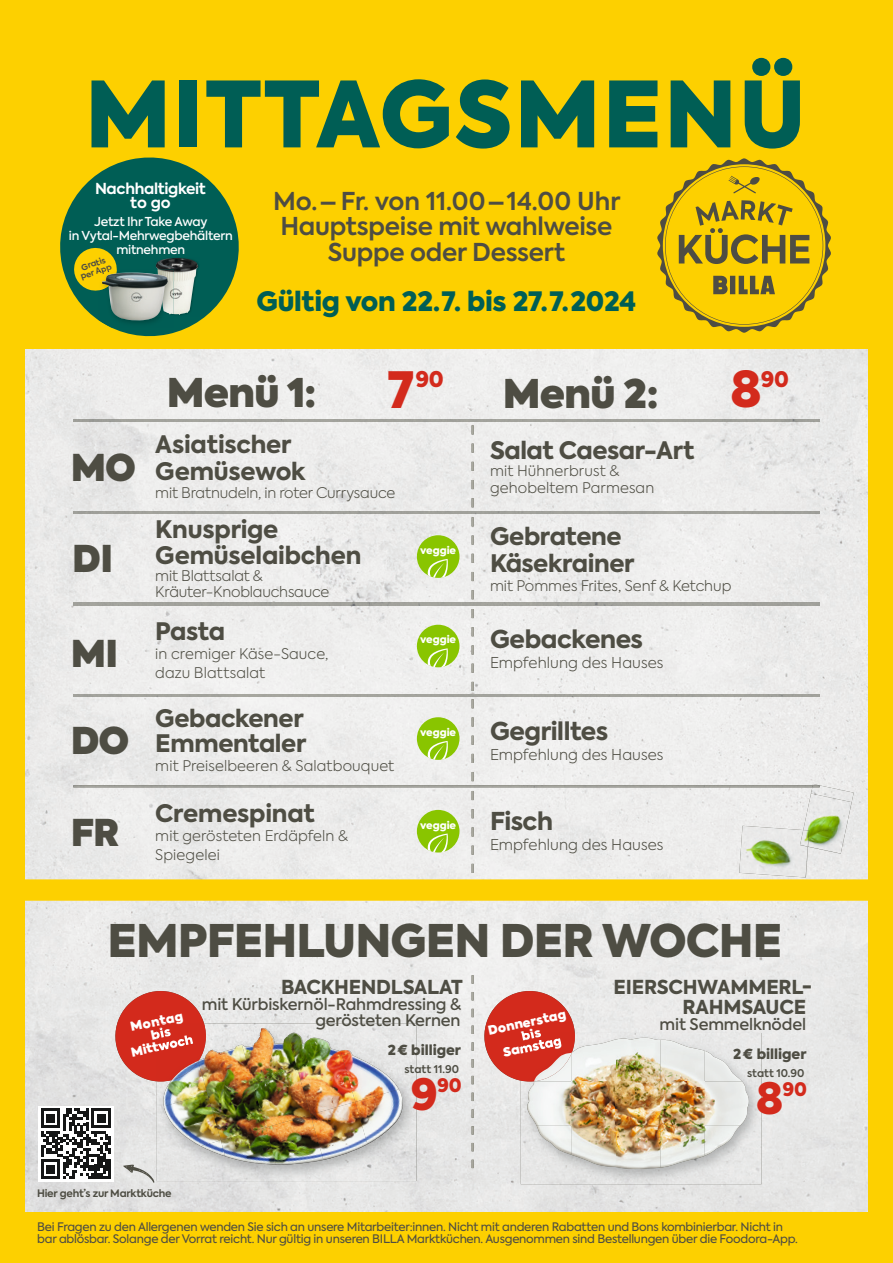
<style>
.page{position:relative;width:893px;height:1263px;background:#fff}
.page>*{position:absolute;margin:0;border:0;box-sizing:border-box;transform-origin:0 0}
.t1{font:900 90.45px "Axiforma";letter-spacing:.02em;color:#005e55}
.t2{font:900 49.8px "Axiforma";color:#d32a1c}
.t3{font:900 49.2px "Axiforma";color:#d32a1c}
.t4{font:900 44.7px "Axiforma";letter-spacing:-.02em;color:#4e4d43}
.t5{font:900 42.9px "Axiforma";color:#d32a1c}
.t6{font:800 39.3px "Axiforma";letter-spacing:-.02em;color:#4e4d43}
.t7{font:800 36.75px "Axiforma";letter-spacing:-.02em;color:#4e4d43}
.t8{font:900 26.7px "Axiforma";letter-spacing:-.01em;color:#005e55}
.t9{font:600 24.45px/25.5px "Axiforma";letter-spacing:-.01em;color:#4e4d43;text-align:center}
.t10{font:800 24.45px "Axiforma";letter-spacing:-.02em;color:#4e4d43}
.t11{font:800 24px/27.2px "Axiforma";letter-spacing:-.015em;color:#4e4d43}
.t12{font:900 21.45px "Axiforma";color:#d32a1c}
.t13{font:900 21.3px "Axiforma";color:#d32a1c}
.t14{font:800 19.2px/20.2px "Axiforma";letter-spacing:-.01em;color:#4e4d43}
.t15{font:900 18.6px "Axiforma";color:#d32a1c}
.t16{font:500 15.9px/15.9px "Axiforma";letter-spacing:-.01em;color:#4e4d43;text-align:right}
.t17{font:700 15.15px/14.1px "Axiforma";letter-spacing:-.02em;color:#fff;text-align:center}
.t18{font:300 14.85px "Axiforma";letter-spacing:.005em;color:#4e4d43}
.t19{font:300 14.55px/19.2px "Axiforma";color:#4e4d43}
.t20{font:900 13.8px "Axiforma";color:#4e4d43}
.t21{font:800 12.45px/24.8px "Axiforma";color:#fff;text-align:center}
.t22{font:500 12.3px/14.1px "Axiforma";letter-spacing:-.02em;color:#fff;text-align:center}
.t23{font:11.7px/11.7px "Axiforma";letter-spacing:-.02em;color:#4e4d43}
.t24{font:600 10.65px "Axiforma";color:#4e4d43}
.t25{font:700 10.35px "Axiforma";letter-spacing:-.02em;color:#4e4d43}
.t26{font:900 10.2px "Axiforma";color:#fff}
.t27{font:700 8.25px/8.2px "Axiforma";color:#4e4d43;text-align:center}
</style>
<div class="page">
<img style="left:25px;top:348px;width:843px;height:863px">
<div style="left:0;top:0;width:893px;height:348px;background:#fdd000"></div>
<div style="left:13px;top:879px;width:867px;height:22px;background:#fdd000"></div>
<svg style="left:60px;top:157px;width:179px;height:180px"></svg>
<img style="left:99px;top:269px;width:75px;height:58px">
<img style="left:99px;top:269px;width:18px;height:21px">
<img style="left:99px;top:269px;width:14px;height:7px">
<img style="left:155px;top:269px;width:19px;height:48px">
<img style="left:158px;top:269px;width:16px;height:45px">
<img style="left:102px;top:273px;width:66px;height:48px">
<svg style="left:657px;top:158px;width:174px;height:175px"></svg>
<div style="left:38px;top:1106px;width:76px;height:76px;background:#fff"></div>
<svg style="left:41px;top:1108px;width:70px;height:71px"></svg>
<hr style="left:108px;top:1159px;width:3px;height:20px;background:#151616">
<svg style="left:122px;top:1164px;width:33px;height:19px"></svg>
<img style="left:803px;top:784px;width:51px;height:69px">
<img style="left:808px;top:853px;width:33px;height:1px">
<img style="left:803px;top:793px;width:49px;height:60px">
<img style="left:739px;top:826px;width:69px;height:51px">
<img style="left:800px;top:830px;width:9px;height:16px">
<svg style="left:478px;top:985px;width:103px;height:102px;background:#dc7970"></svg>
<img style="left:212px;top:1023px;width:85px;height:22px">
<svg style="left:109px;top:985px;width:103px;height:102px;background:#d97269"></svg>
<img style="left:156px;top:1034px;width:37px;height:18px">
<img style="left:163px;top:1061px;width:35px;height:45px">
<img style="left:198px;top:1045px;width:44px;height:49px">
<img style="left:242px;top:1028px;width:55px;height:53px">
<img style="left:288px;top:1033px;width:54px;height:35px">
<svg style="left:341px;top:1050px;width:10px;height:3px"></svg>
<img style="left:164px;top:1094px;width:43px;height:52px">
<img style="left:207px;top:1081px;width:45px;height:59px">
<img style="left:252px;top:1068px;width:45px;height:59px">
<img style="left:297px;top:1055px;width:45px;height:59px">
<img style="left:342px;top:1052px;width:57px;height:50px">
<img style="left:201px;top:1140px;width:20px;height:16px">
<img style="left:221px;top:1127px;width:45px;height:37px">
<img style="left:266px;top:1114px;width:57px;height:50px">
<img style="left:310px;top:1102px;width:57px;height:58px">
<img style="left:367px;top:1089px;width:36px;height:55px">
<img style="left:172px;top:1060px;width:27px;height:20px">
<img style="left:521px;top:1033px;width:241px;height:151px">
<img style="left:521px;top:1033px;width:54px;height:48px">
<img style="left:521px;top:1033px;width:20px;height:3px">
<img style="left:521px;top:1036px;width:41px;height:20px">
<img style="left:572px;top:1038px;width:88px;height:43px">
<img style="left:660px;top:1040px;width:45px;height:41px">
<img style="left:705px;top:1051px;width:37px;height:30px">
<img style="left:527px;top:1081px;width:222px;height:44px">
<img style="left:536px;top:1125px;width:36px;height:30px">
<img style="left:572px;top:1125px;width:44px;height:42px">
<img style="left:616px;top:1125px;width:44px;height:44px">
<img style="left:660px;top:1125px;width:45px;height:42px">
<img style="left:705px;top:1125px;width:36px;height:31px">
<img style="left:534px;top:1052px;width:38px;height:29px">
<img style="left:73px;top:603px;width:747px;height:2px">
<img style="left:73px;top:512px;width:747px;height:2px">
<hr style="left:73px;top:419px;width:747px;height:3px;background:#a2a29c">
<img style="left:73px;top:694px;width:747px;height:2px">
<img style="left:73px;top:785px;width:739px;height:2px">
<svg style="left:812px;top:785px;width:8px;height:2px"></svg>
<img style="left:472px;top:517px;width:2px;height:82px">
<img style="left:472px;top:425px;width:2px;height:82px">
<img style="left:472px;top:609px;width:2px;height:82px">
<img style="left:472px;top:699px;width:2px;height:82px">
<img style="left:472px;top:791px;width:2px;height:82px">
<div style="left:417px;top:535px;width:42px;height:43px;background:#89c500;border-radius:50%"></div>
<svg style="left:428px;top:559px;width:20px;height:19px"></svg>
<div style="left:417px;top:625px;width:42px;height:42px;background:#89c500;border-radius:50%"></div>
<svg style="left:428px;top:648px;width:20px;height:19px"></svg>
<div style="left:417px;top:810px;width:42px;height:42px;background:#89c500;border-radius:50%"></div>
<svg style="left:428px;top:833px;width:20px;height:19px"></svg>
<div style="left:417px;top:717px;width:42px;height:43px;background:#89c500;border-radius:50%"></div>
<svg style="left:428px;top:741px;width:20px;height:19px"></svg>
<img style="left:472px;top:975px;width:2px;height:193px">
<div style="left:0;top:1211px;width:893px;height:52px;background:#fdd000"></div>
<div style="left:0;top:0;width:25px;height:1263px;background:#fdd000"></div>
<div style="left:868px;top:0;width:25px;height:1263px;background:#fdd000"></div>
<h1 class="t1" style="left:85px;top:50px;width:722px">MITTAGSMENÜ</h1>
<p class="t17" style="left:95px;top:182px;width:112px">Nachhaltigkeit to go</p>
<p class="t22" style="left:69px;top:215px;width:165px">Jetzt Ihr Take Away<br>in Vytal-Mehrwegbehältern mitnehmen</p>
<p class="t27" style="left:77px;top:265px;width:34px;rotate:-19deg">Gratis per App</p>
<h3 class="t9" style="left:273px;top:188px;width:349px">Mo. – Fr. von 11.00 – 14.00 Uhr<br>Hauptspeise mit wahlweise<br>Suppe oder Dessert</h3>
<h3 class="t8" style="left:256px;top:282px;width:381px">Gültig von 22. 7. bis 27. 7. 2024</h3>
<h3 class="t7" style="left:71px;top:440px;width:67px">MO</h3>
<h3 class="t12" style="left:415px;top:364px;width:30px">90</h3>
<h3 class="t6" style="left:167px;top:364px;width:151px">Menü 1:</h3>
<h2 class="t2" style="left:387px;top:355px;width:28px">7</h2>
<h3 class="t6" style="left:503px;top:365px;width:157px">Menü 2:</h3>
<h3 class="t11" style="left:155px;top:431px;width:152px">Asiatischer<br>Gemüsewok</h3>
<p class="t19" style="left:155px;top:483px;width:242px">mit Bratnudeln, in roter Currysauce</p>
<h3 class="t11" style="left:490px;top:437px;width:206px">Salat Caesar-Art</h3>
<p class="t19" style="left:490px;top:462px;width:166px;line-height:17.1px">mit Hühnerbrust &amp; gehobeltem Parmesan</p>
<h3 class="t3" style="left:730px;top:355px;width:33px">8</h3>
<h3 class="t13" style="left:761px;top:364px;width:29px">90</h3>
<h3 class="t7" style="left:72px;top:532px;width:42px">DI</h3>
<h3 class="t11" style="left:155px;top:516px;width:208px;line-height:26.5px">Knusprige<br>Gemüselaibchen</h3>
<p class="t19" style="left:155px;top:568px;width:176px;line-height:15.9px">mit Blattsalat &amp;<br>Kräuter-Knoblauchsauce</p>
<p class="t26" style="left:420px;top:543px;width:37px">veggie</p>
<h3 class="t7" style="left:71px;top:627px;width:49px">MI</h3>
<h3 class="t7" style="left:71px;top:714px;width:60px">DO</h3>
<h3 class="t7" style="left:71px;top:805px;width:50px">FR</h3>
<h3 class="t11" style="left:155px;top:618px;width:71px">Pasta</h3>
<p class="t19" style="left:155px;top:644px;width:175px">in cremiger Käse-Sauce, dazu Blattsalat</p>
<h3 class="t11" style="left:155px;top:707px;width:153px;line-height:24.5px">Gebackener<br>Emmentaler</h3>
<p class="t19" style="left:155px;top:756px;width:240px">mit Preiselbeeren &amp; Salatbouquet</p>
<h3 class="t11" style="left:155px;top:800px;width:161px">Cremespinat</h3>
<p class="t19" style="left:155px;top:826px;width:194px">mit gerösteten Erdäpfeln &amp;<br>Spiegelei</p>
<p class="t26" style="left:420px;top:632px;width:37px">veggie</p>
<p class="t26" style="left:420px;top:725px;width:37px">veggie</p>
<p class="t26" style="left:420px;top:818px;width:37px">veggie</p>
<h3 class="t11" style="left:490px;top:523px;width:146px">Gebratene<br>Käsekrainer</h3>
<p class="t19" style="left:490px;top:576px;width:243px">mit Pommes Frites, Senf &amp; Ketchup</p>
<h3 class="t10" style="left:490px;top:622px;width:155px">Gebackenes</h3>
<p class="t18" style="left:490px;top:653px;width:175px">Empfehlung des Hauses</p>
<h3 class="t10" style="left:490px;top:714px;width:120px">Gegrilltes</h3>
<p class="t18" style="left:490px;top:745px;width:175px">Empfehlung des Hauses</p>
<h3 class="t10" style="left:490px;top:804px;width:64px">Fisch</h3>
<p class="t18" style="left:490px;top:835px;width:175px">Empfehlung des Hauses</p>
<h3 class="t4" style="left:108px;top:909px;width:676px">EMPFEHLUNGEN DER WOCHE</h3>
<h3 class="t14" style="left:281px;top:977px;width:183px">BACKHENDLSALAT</h3>
<h3 class="t16" style="left:202px;top:997px;width:261px">mit Kürbiskernöl-Rahmdressing &amp; gerösteten Kernen</h3>
<p class="t24" style="left:404px;top:1062px;width:56px">statt 11.90</p>
<p class="t21" style="left:123px;top:1016px;width:65px;rotate:-12deg">Montag<br>Mittwoch</p>
<p class="t21" style="left:487px;top:1024px;width:81px;line-height:12.5px;rotate:-12deg">Donnerstag bis</p>
<p class="t20" style="left:388px;top:1040px;width:75px">2 € billiger</p>
<p class="t25" style="left:37px;top:1186px;width:136px">Hier geht’s zur Marktküche</p>
<h3 class="t5" style="left:411px;top:1064px;width:29px">9</h3>
<h3 class="t15" style="left:437px;top:1072px;width:26px">90</h3>
<h3 class="t14" style="left:683px;top:977px;width:131px;text-indent:-69px">EIERSCHWAMMERL-<br>RAHMSAUCE</h3>
<h3 class="t16" style="left:660px;top:1017px;width:148px">mit Semmelknödel</h3>
<p class="t24" style="left:747px;top:1066px;width:59px">statt 10.90</p>
<p class="t20" style="left:733px;top:1044px;width:75px">2 € billiger</p>
<h3 class="t5" style="left:756px;top:1068px;width:29px">8</h3>
<h3 class="t15" style="left:783px;top:1076px;width:26px">90</h3>
<p class="t23" style="left:37px;top:1221px;width:762px">Bei Fragen zu den Allergenen wenden Sie sich an unsere Mitarbeiter:innen. Nicht mit anderen Rabatten und Bons kombinierbar. Nicht in bar ablösbar. Solange der Vorrat reicht. Nur gültig in unseren BILLA Marktküchen. Ausgenommen sind Bestellungen über die Foodora-App.</p>
</div>
